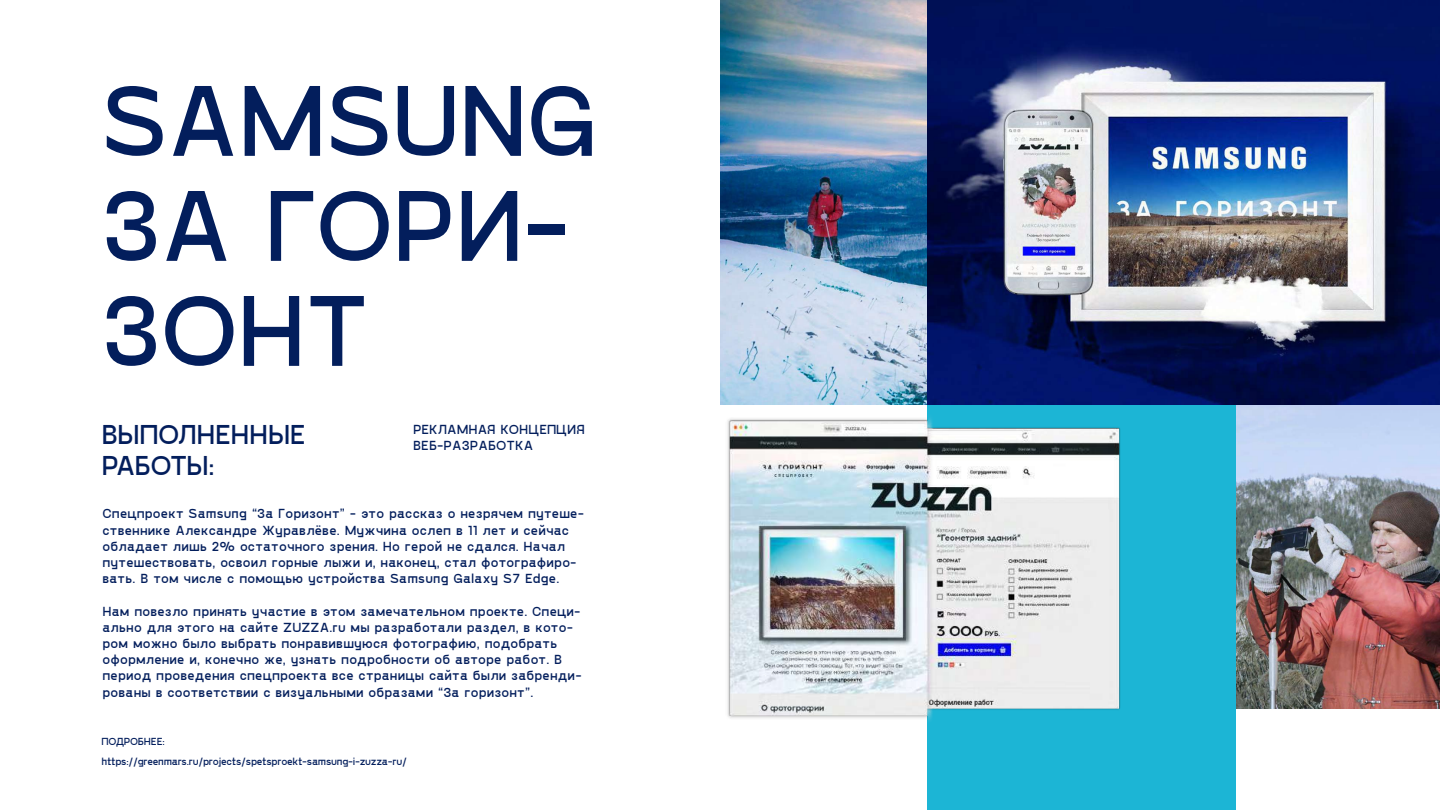
<style>
.page{position:relative;width:1440px;height:810px;background:#fff}
.page>*{position:absolute;margin:0;border:0;box-sizing:border-box;transform-origin:0 0}
.t1{font:102.75px/105px "Gosha Sans";letter-spacing:-.02em;color:#031e5c}
.t2{font:28.05px/31.3px "Gosha Sans";letter-spacing:-.02em;color:#031e5c}
.t3{font:13.5px/16.2px "Gosha Sans";letter-spacing:.01em;color:#031e5c}
.t4{font:10.5px/20.1px "Gosha Sans";letter-spacing:-.03em;color:#031e5c}
</style>
<div class="page">
<img style="left:1235px;top:404px;width:205px;height:304px">
<div style="left:927px;top:400px;width:308px;height:410px;background:#1cb5d5"></div>
<img style="left:727px;top:418px;width:393px;height:303px">
<img style="left:721px;top:0;width:719px;height:404px">
<h1 class="t1" style="left:101px;top:63px;width:499px">SAMSUNG<br>ЗА ГОРИ-<br>ЗОНТ</h1>
<h2 class="t2" style="left:101px;top:417px;width:206px">ВЫПОЛНЕННЫЕ<br>РАБОТЫ:</h2>
<p class="t3" style="left:413px;top:421px;width:173px;line-height:15.5px">РЕКЛАМНАЯ КОНЦЕПЦИЯ<br>ВЕБ-РАЗРАБОТКА</p>
<p class="t3" style="left:103px;top:505px;width:483px">Спецпроект Samsung “За Горизонт” - это рассказ о незрячем путеше&shy;ственнике Александре Журавлёве. Мужчина ослеп в 11 лет и сейчас обладает лишь 2% остаточного зрения. Но герой не сдался. Начал путешествовать, освоил горные лыжи и, наконец, стал фотографиро&shy;вать. В том числе с помощью устройства Samsung Galaxy S7 Edge.</p>
<p class="t3" style="left:103px;top:602px;width:481px">Нам повезло принять участие в этом замечательном проекте. Специ&shy;ально для этого на сайте ZUZZA.ru мы разработали раздел, в кото&shy;ром можно было выбрать понравившуюся фотографию, подобрать оформление и, конечно же, узнать подробности об авторе работ. В период проведения спецпроекта все страницы сайта были забренди&shy;рованы в соответствии с визуальными образами “За горизонт”.</p>
<p class="t4" style="left:102px;top:731px;width:307px">ПОДРОБНЕЕ: https://greenmars.ru/projects/spetsproekt-samsung-i-zuzza-ru/</p>
</div>
